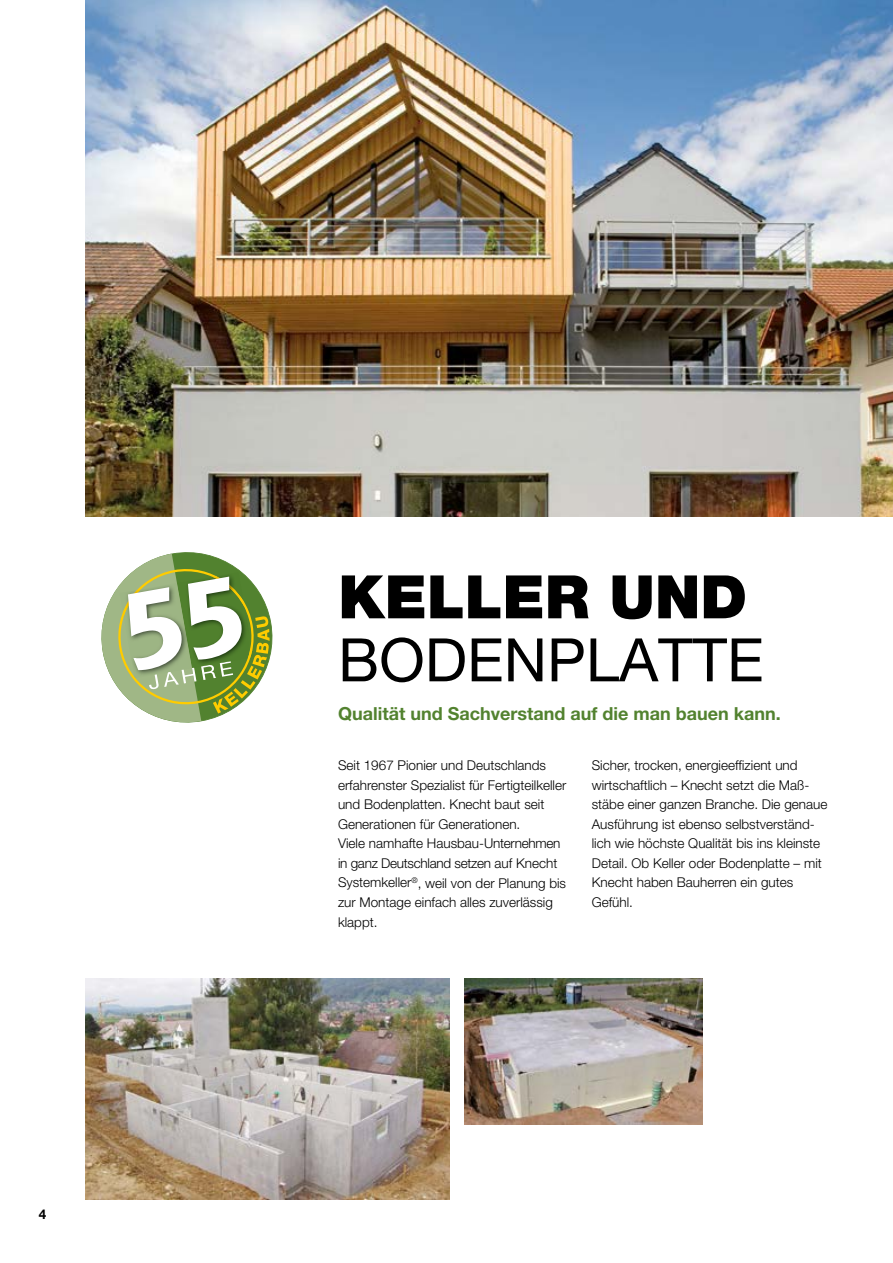
<style>
.page{position:relative;width:893px;height:1263px;background:#fff}
.page>*{position:absolute;margin:0;border:0;box-sizing:border-box;transform-origin:0 0}
.t1{font:60px "Helvetica Neue LT Pro";color:#000}
.t2{font:900 60px "Helvetica Neue LT Pro";color:#000}
.t3{font:700 18px "Helvetica Neue LT Pro";color:#52822f}
.t4{font:300 13.5px/19.5px "Helvetica Neue LT Pro";color:#000}
.t5{font:700 13.5px "Helvetica Neue LT Pro";color:#000}
</style>
<div class="page">
<img style="left:465px;top:979px;width:238px;height:146px">
<img style="left:85px;top:979px;width:365px;height:220px">
<img style="left:85px;top:0;width:808px;height:517px">
<svg style="left:101px;top:552px;width:172px;height:171px"></svg>
<p class="t5" style="left:39px;top:1206px;width:9px">4</p>
<h1 class="t2" style="left:338px;top:561px;width:411px">KELLER UND</h1>
<h1 class="t1" style="left:338px;top:624px;width:427px">BODENPLATTE</h1>
<h2 class="t3" style="left:338px;top:703px;width:444px">Qualität und Sachverstand auf die man bauen kann.</h2>
<p class="t4" style="left:338px;top:756px;width:230px">Seit 1967 Pionier und Deutschlands erfahrenster Spezialist für Fertigteilkeller und Bodenplatten. Knecht baut seit Generationen für Generationen.<br>Viele namhafte Hausbau-Unternehmen in ganz Deutschland setzen auf Knecht Systemkeller<sup>®</sup>, weil von der Planung bis zur Montage einfach alles zuverlässig klappt.</p>
<p class="t4" style="left:592px;top:756px;width:237px">Sicher, trocken, energieeffizient und wirtschaftlich – Knecht setzt die Maß&shy;stäbe einer ganzen Branche. Die genaue Ausführung ist ebenso selbstverständ&shy;lich wie höchste Qualität bis ins kleinste Detail. Ob Keller oder Bodenplatte – mit Knecht haben Bauherren ein gutes Gefühl.</p>
</div>
